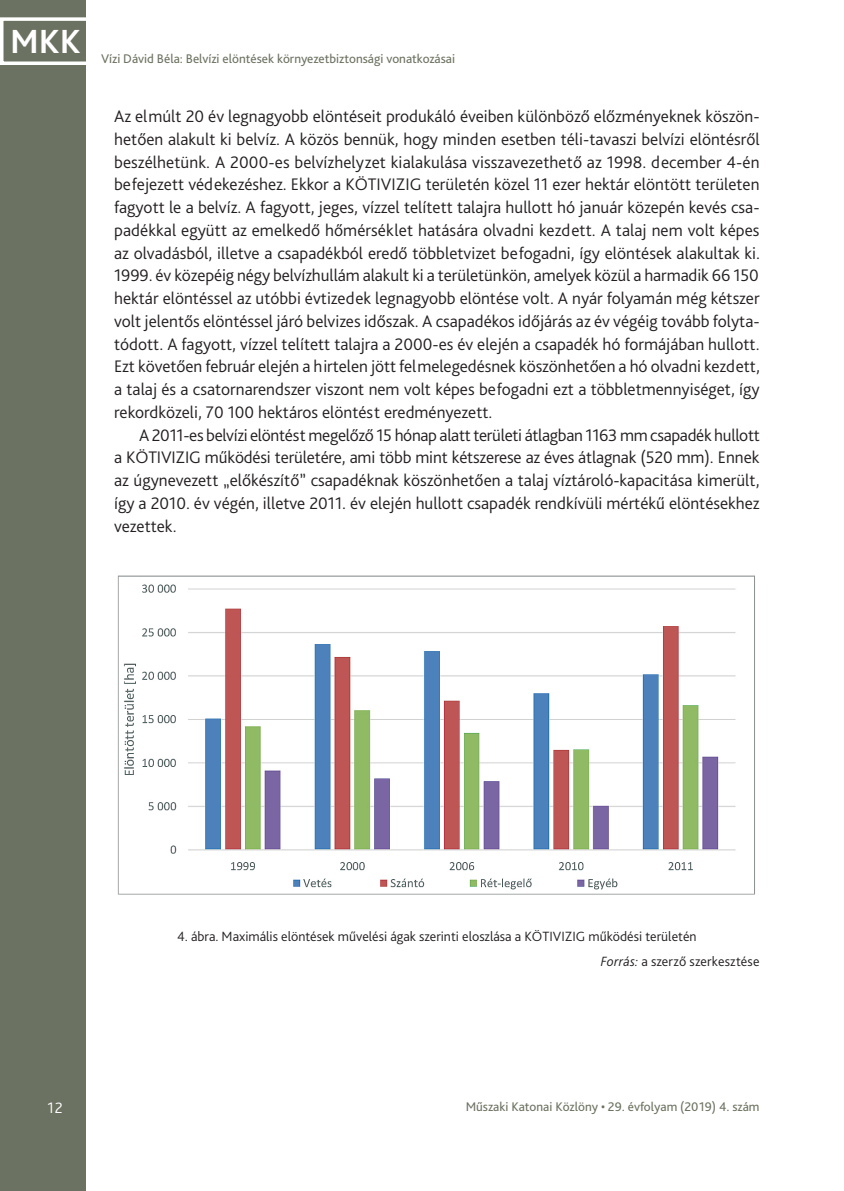
<style>
.page{position:relative;width:844px;height:1191px;background:#fff}
.page>*{position:absolute;margin:0;border:0;box-sizing:border-box;transform-origin:0 0}
.t1{font:700 35px "Bliss Pro";color:#fff}
.Szöveg_1st___3_mm{font:300 17.5px/22.8px "Bliss Pro";color:#231f20;text-align:justify}
.Szöveg{font:300 17.5px/22.8px "Bliss Pro";letter-spacing:-.01em;color:#231f20;text-align:justify}
.t2{font:300 15.75px "Bliss Pro";color:#fff}
.Ábra_címe{font:300 14px "Bliss Pro";color:#231f20}
.ábra_forrás{font:300 14px "Bliss Pro";color:#231f20}
.t3{font:13.12px "Bliss Pro";color:#6c7261}
.s1{font-style:italic}
</style>
<div class="page">
<div style="left:0;top:0;width:85px;height:1191px;background:#6c7261"></div>
<div style="left:0;top:17px;width:94px;height:48px;border:4px solid #fff"></div>
<img style="left:117px;top:575px;width:638px;height:320px">
<h1 class="t1" style="left:10px;top:20px;width:72px">MKK</h1>
<p class="t3" style="left:101px;top:50px;width:355px">Vízi Dávid Béla: Belvízi elöntések környezetbiztonsági vonatkozásai</p>
<p class="Szöveg_1st___3_mm" style="left:114px;top:104px;width:647px">Az elmúlt 20 év legnagyobb elöntéseit produkáló éveiben különböző előzményeknek köszön&shy;hetően alakult ki belvíz. A közös bennük, hogy minden esetben téli-tavaszi belvízi elöntésről beszélhetünk. A 2000-es belvízhelyzet kialakulása visszavezethető az 1998. december 4-én befejezett védekezéshez. Ekkor a KÖTIVIZIG területén közel 11 ezer hektár elöntött területen fagyott le a belvíz. A fagyott, jeges, vízzel telített talajra hullott hó január közepén kevés csa&shy;padékkal együtt az emelkedő hőmérséklet hatására olvadni kezdett. A talaj nem volt képes az olvadásból, illetve a csapadékból eredő többletvizet befogadni, így elöntések alakultak ki.<br>1999. év közepéig négy belvízhullám alakult ki a területünkön, amelyek közül a harmadik 66 150 hektár elöntéssel az utóbbi évtizedek legnagyobb elöntése volt. A nyár folyamán még kétszer volt jelentős elöntéssel járó belvizes időszak. A csapadékos időjárás az év végéig tovább folyta&shy;tódott. A fagyott, vízzel telített talajra a 2000-es év elején a csapadék hó formájában hullott.<br>Ezt követően február elején a hirtelen jött felmelegedésnek köszönhetően a hó olvadni kezdett, a talaj és a csatornarendszer viszont nem volt képes befogadni ezt a többletmennyiséget, így rekordközeli, 70 100 hektáros elöntést eredményezett.</p>
<p class="Szöveg" style="left:114px;top:423px;width:647px;text-indent:25px">A 2011-es belvízi elöntést megelőző 15 hónap alatt területi átlagban 1163 mm csapadék hullott a KÖTIVIZIG működési területére, ami több mint kétszerese az éves átlagnak (520 mm). Ennek az úgynevezett „előkészítő” csapadéknak köszönhetően a talaj víztároló-kapacitása kimerült, így a 2010. év végén, illetve 2011. év elején hullott csapadék rendkívüli mértékű elöntésekhez vezettek.</p>
<p class="Ábra_címe" style="left:177px;top:928px;width:521px">4. ábra. Maximális elöntések művelési ágak szerinti eloszlása a KÖTIVIZIG működési területén</p>
<p class="ábra_forrás" style="left:600px;top:952px;width:160px"><span class="s1">Forrás:</span> a szerző szerkesztése</p>
<p class="t2" style="left:47px;top:1098px;width:17px">12</p>
<p class="t3" style="left:465px;top:1098px;width:295px">Műszaki Katonai Közlöny • 29. évfolyam (2019) 4. szám</p>
</div>
